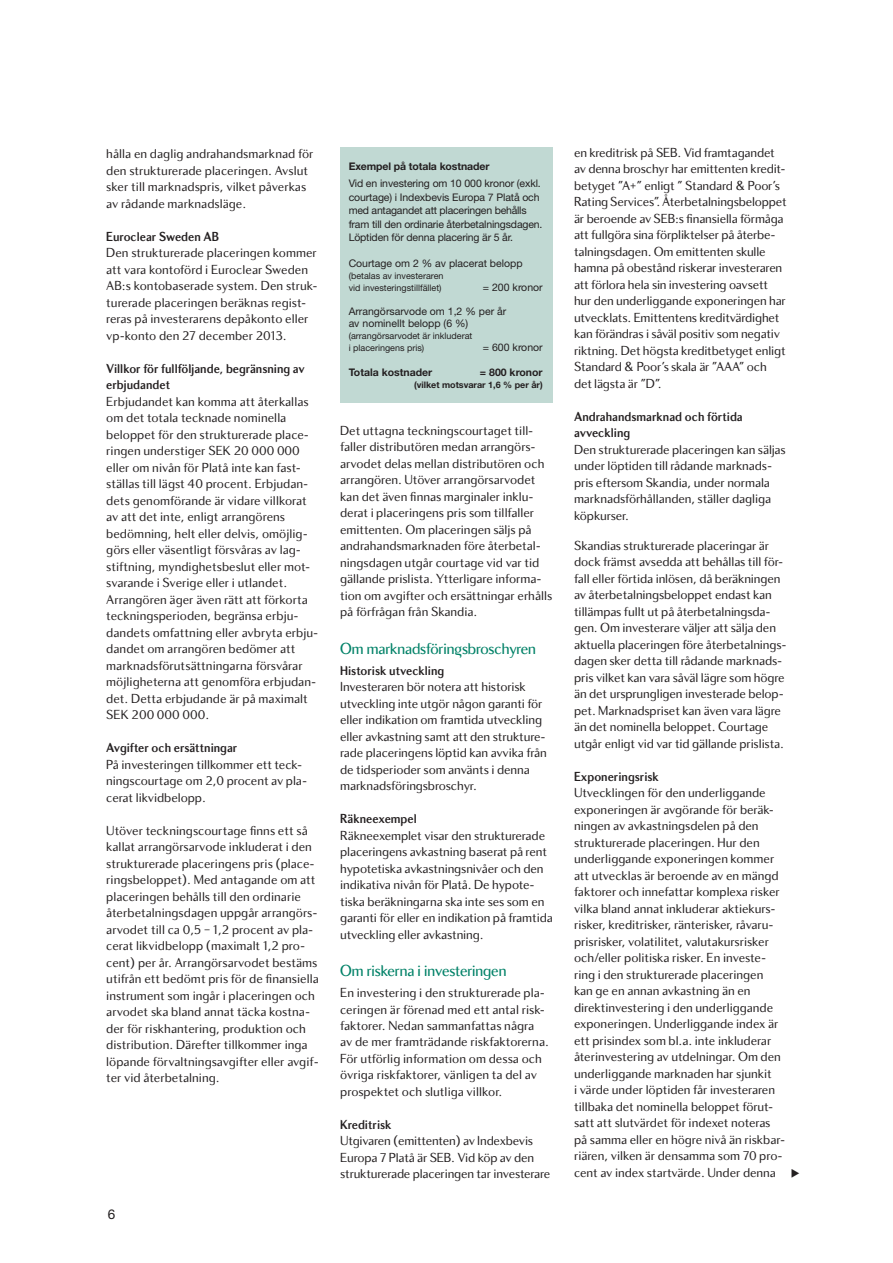
<style>
.page{position:relative;width:893px;height:1263px;background:#fff}
.page>*{position:absolute;margin:0;border:0;box-sizing:border-box;transform-origin:0 0}
.t1{font:16.5px "Skandia Display";letter-spacing:-.005em;color:#008167}
.t2{font:13.5px/16.5px "Skandia Text";letter-spacing:-.005em;color:#231f20}
.t3{font:700 13.5px/16.5px "Skandia Display";color:#231f20}
.t4{font:13.5px "Helvetica Neue LT Pro";color:#231f20}
.t5{font:10.5px/13.5px "Helvetica Neue LT Pro";letter-spacing:-.01em;color:#231f20}
.t6{font:700 10.5px "Helvetica Neue LT Pro";letter-spacing:-.01em;color:#231f20}
.t7{font:9px/12px "Helvetica Neue LT Pro";color:#231f20}
.t8{font:700 9px "Helvetica Neue LT Pro";color:#231f20}
</style>
<div class="page">
<div style="left:340px;top:148px;width:213px;height:255px;background:#c1d9d3"></div>
<p class="t2" style="left:106px;top:147px;width:209px">hålla en daglig andrahandsmarknad för den strukturerade placeringen. Avslut sker till marknadspris, vilket påverkas av rådande marknadsläge.</p>
<p class="t3" style="left:106px;top:229px;width:114px">Euroclear Sweden AB</p>
<p class="t2" style="left:106px;top:246px;width:213px">Den strukturerade placeringen kommer att vara kontoförd i Euroclear Sweden AB:s kontobaserade system. Den struk&shy;turerade placeringen beräknas regist&shy;reras på investerarens depåkonto eller vp-konto den 27 december 2013.</p>
<p class="t3" style="left:106px;top:361px;width:200px">Villkor för fullföljande, begränsning av erbjudandet</p>
<p class="t2" style="left:106px;top:394px;width:214px">Erbjudandet kan komma att återkallas om det totala tecknade nominella beloppet för den strukturerade place&shy;ringen understiger SEK 20 000 000 eller om nivån för Platå inte kan fast&shy;ställas till lägst 40 procent. Erbjudan&shy;dets genomförande är vidare villkorat av att det inte, enligt arrangörens bedömning, helt eller delvis, omöjlig&shy;görs eller väsentligt försvåras av lag&shy;stiftning, myndighetsbeslut eller mot&shy;svarande i Sverige eller i utlandet.<br>Arrangören äger även rätt att förkorta tecknings perioden, begränsa erbju&shy;dandets omfattning eller avbryta erbju&shy;dandet om arrangören bedömer att marknadsförutsättningarna försvårar möjligheterna att genomföra erbjudan&shy;det. Detta erbjudande är på maximalt SEK 200 000 000.</p>
<p class="t3" style="left:106px;top:741px;width:133px">Avgifter och ersättningar</p>
<p class="t2" style="left:106px;top:757px;width:202px">På investeringen tillkommer ett teck&shy;ningscourtage om 2,0 procent av pla&shy;cerat likvidbelopp.</p>
<p class="t2" style="left:106px;top:823px;width:214px">Utöver teckningscourtage finns ett så kallat arrangörsarvode inkluderat i den strukturerade placeringens pris (place&shy;ringsbeloppet). Med antagande om att placeringen behålls till den ordinarie återbetalningsdagen uppgår arrangörs&shy;arvodet till ca 0,5 – 1,2 procent av pla&shy;cerat likvidbelopp (maximalt 1,2 pro&shy;cent) per år. Arrangörsarvodet bestäms utifrån ett bedömt pris för de finansiella instrument som ingår i placeringen och arvodet ska bland annat täcka kostna&shy;der för riskhantering, produktion och distribution. Därefter tillkommer inga löpande förvaltningsavgifter eller avgif&shy;ter vid återbetalning.</p>
<p class="t4" style="left:108px;top:1209px;width:9px">6</p>
<p class="t6" style="left:349px;top:162px;width:142px">Exempel på totala kostnader</p>
<p class="t5" style="left:349px;top:178px;width:195px">Vid en investering om 10 000 kronor (exkl. courtage) i Indexbevis Europa 7 Platå och med antagandet att placeringen be hålls fram till den ordinarie återbetalningsdagen.<br>Löptiden för denna placering är 5 år.</p>
<p class="t5" style="left:349px;top:258px;width:175px">Courtage om 2 % av placerat belopp</p>
<p class="t7" style="left:349px;top:271px;width:96px">(betalas av investeraren vid investeringstillfället)</p>
<p class="t5" style="left:483px;top:282px;width:61px">= 200 kronor</p>
<p class="t5" style="left:349px;top:307px;width:159px;line-height:12px">Arrangörsarvode om 1,2 % per år av nominellt belopp (6 %)</p>
<p class="t7" style="left:349px;top:331px;width:125px">(arrangörsarvodet är inkluderat i placeringens pris)</p>
<p class="t5" style="left:483px;top:342px;width:61px">= 600 kronor</p>
<p class="t6" style="left:349px;top:369px;width:85px">Totala kostnader</p>
<p class="t6" style="left:480px;top:369px;width:64px">= 800 kronor</p>
<p class="t8" style="left:414px;top:382px;width:130px">(vilket motsvarar 1,6 % per år)</p>
<p class="t2" style="left:340px;top:424px;width:214px">Det uttagna teckningscourtaget till&shy;faller distributören medan arrangörs&shy;arvodet delas mellan distributören och arrangören. Utöver arrangörsarvodet kan det även finnas marginaler inklu&shy;derat i placeringens pris som tillfaller emittenten. Om placeringen säljs på andrahandsmarknaden före återbetal&shy;ningsdagen utgår courtage vid var tid gällande prislista. Ytterligare informa&shy;tion om avgifter och ersättningar erhålls på förfrågan från Skandia.</p>
<p class="t1" style="left:340px;top:642px;width:197px">Om marknadsförin¯sbroschyren</p>
<p class="t3" style="left:340px;top:663px;width:106px">Historisk utveckling</p>
<p class="t2" style="left:340px;top:680px;width:208px">Investeraren bör notera att historisk utveckling inte utgör någon garanti för eller indikation om framtida utveckling eller avkastning samt att den strukture&shy;rade placeringens löptid kan avvika från de tidsperioder som använts i denna marknadsföringsbroschyr.</p>
<p class="t3" style="left:340px;top:812px;width:78px">Räkneexempel</p>
<p class="t2" style="left:340px;top:828px;width:214px">Räkneexemplet visar den strukturerade placeringens avkastning baserat på rent hypotetiska avkastningsnivåer och den indikativa nivån för Platå. De hypote&shy;tiska beräkningarna ska inte ses som en garanti för eller en indikation på framtida utveckling eller avkastning.</p>
<p class="t1" style="left:340px;top:965px;width:168px">Om riskerna i investeringen</p>
<p class="t2" style="left:340px;top:986px;width:210px">En investering i den strukturerade pla&shy;ceringen är förenad med ett antal risk&shy;faktorer. Nedan sammanfattas några av de mer framträdande riskfaktorerna.<br>För utförlig information om dessa och övriga riskfaktorer, vänligen ta del av prospektet och slutliga villkor.</p>
<p class="t3" style="left:340px;top:1118px;width:53px">Kreditrisk</p>
<p class="t2" style="left:340px;top:1134px;width:212px">Utgivaren (emittenten) av Indexbevis<br>Europa 7 Platå är SEB. Vid köp av den strukturerade placeringen tar investerare</p>
<p class="t2" style="left:574px;top:145px;width:214px">en kreditrisk på SEB. Vid framtagandet av denna broschyr har emittenten kredit&shy;betyget ”A+” enligt ” Standard &amp; Poor’s Rating Services”. Återbetalningsbeloppet är beroende av SEB:s finansiella förmåga att fullgöra sina förpliktelser på återbe&shy;talningsdagen. Om emittenten skulle hamna på obestånd riskerar investeraren att förlora hela sin investering oavsett hur den underliggande exponeringen har utvecklats. Emittentens kreditvärdighet kan förändras i såväl positiv som negativ riktning. Det högsta kredit betyget enligt Standard &amp; Poor’s skala är ”AAA” och det lägsta är ”D”.</p>
<p class="t3" style="left:574px;top:410px;width:170px">Andrahandsmarknad och förtida avveckling</p>
<p class="t2" style="left:574px;top:442px;width:213px">Den strukturerade placeringen kan säljas under löptiden till rådande marknads&shy;pris eftersom Skandia, under normala marknadsförhållanden, ställer dagliga köpkurser.</p>
<p class="t2" style="left:574px;top:538px;width:214px">Skandias strukturerade placeringar är dock främst avsedda att behållas till för&shy;fall eller förtida inlösen, då beräkningen av återbetalningsbeloppet endast kan tillämpas fullt ut på återbetalningsda&shy;gen. Om investerare väljer att sälja den aktuella placeringen före återbetalnings&shy;dagen sker detta till rådande marknads&shy;pris vilket kan vara såväl lägre som högre än det ursprungligen investerade belop&shy;pet. Marknadspriset kan även vara lägre än det nominella beloppet. Courtage utgår enligt vid var tid gällande prislista.</p>
<p class="t3" style="left:574px;top:770px;width:86px">Exponeringsrisk</p>
<p class="t2" style="left:574px;top:786px;width:213px">Utvecklingen för den underliggande exponeringen är avgörande för beräk&shy;ningen av avkastningsdelen på den strukturerade placeringen. Hur den underliggande exponeringen kommer att utvecklas är beroende av en mängd faktorer och innefattar komplexa risker vilka bland annat inkluderar aktiekurs&shy;risker, kreditrisker, ränterisker, råvaru&shy;prisrisker, volatilitet, valutakursrisker och/eller politiska risker. En investe&shy;ring i den strukturerade placeringen kan ge en annan avkastning än en direktinvestering i den underliggande exponeringen. Underliggande index är ett prisindex som bl.a. inte inkluderar återinvestering av utdelningar. Om den underliggande marknaden har sjunkit<br>i värde under löptiden får investeraren tillbaka det nominella beloppet förut&shy;satt att slutvärdet för indexet noteras på samma eller en högre nivå än riskbar&shy;riären, vilken är densamma som 70 pro&shy;cent av index startvärde. Under denna</p>
</div>
